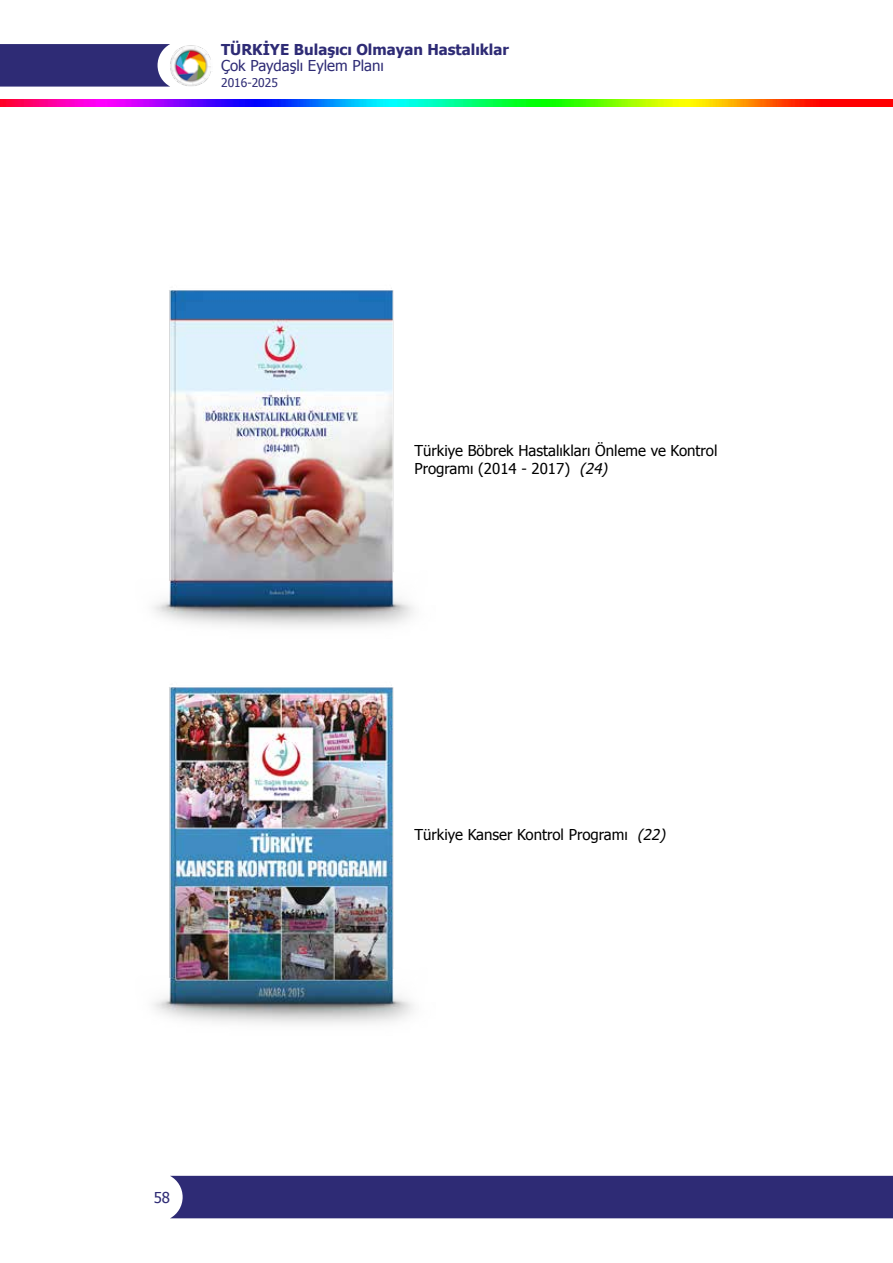
<style>
.page{position:relative;width:893px;height:1263px;background:#fff}
.page>*{position:absolute;margin:0;border:0;box-sizing:border-box;transform-origin:0 0}
.t1{font:15px/18px "Tahoma";color:#000}
.t2{font:700 15px "Tahoma";color:#2e2b75}
.t3{font:15px "Tahoma";color:#2e2b75}
.t4{font:12px "Tahoma";color:#2e2b75}
.s1{font-family:"Tahoma Faux";font-style:italic}
</style>
<div class="page">
<img style="left:0;top:100px;width:893px;height:6px">
<img style="left:170px;top:45px;width:41px;height:41px">
<svg style="left:0;top:44px;width:170px;height:43px;background:#3a387d"></svg>
<div style="left:170px;top:1176px;width:723px;height:42px;background:#2e2b75"></div>
<img style="left:153px;top:685px;width:261px;height:339px">
<img style="left:153px;top:288px;width:261px;height:339px">
<p class="t2" style="left:221px;top:39px;width:289px">TÜRKİYE Bulaşıcı Olmayan Hastalıklar</p>
<p class="t3" style="left:221px;top:55px;width:164px">Çok Paydaşlı Eylem Planı</p>
<p class="t4" style="left:221px;top:74px;width:58px">2016-2025</p>
<p class="t3" style="left:154px;top:1187px;width:18px">58</p>
<p class="t1" style="left:414px;top:441px;width:305px">Türkiye Böbrek Hastalıkları Önleme ve Kontrol<br>Programı (2014 - 2017) <span class="s1">(24)</span></p>
<p class="t1" style="left:414px;top:825px;width:252px">Türkiye Kanser Kontrol Programı <span class="s1">(22)</span></p>
</div>
